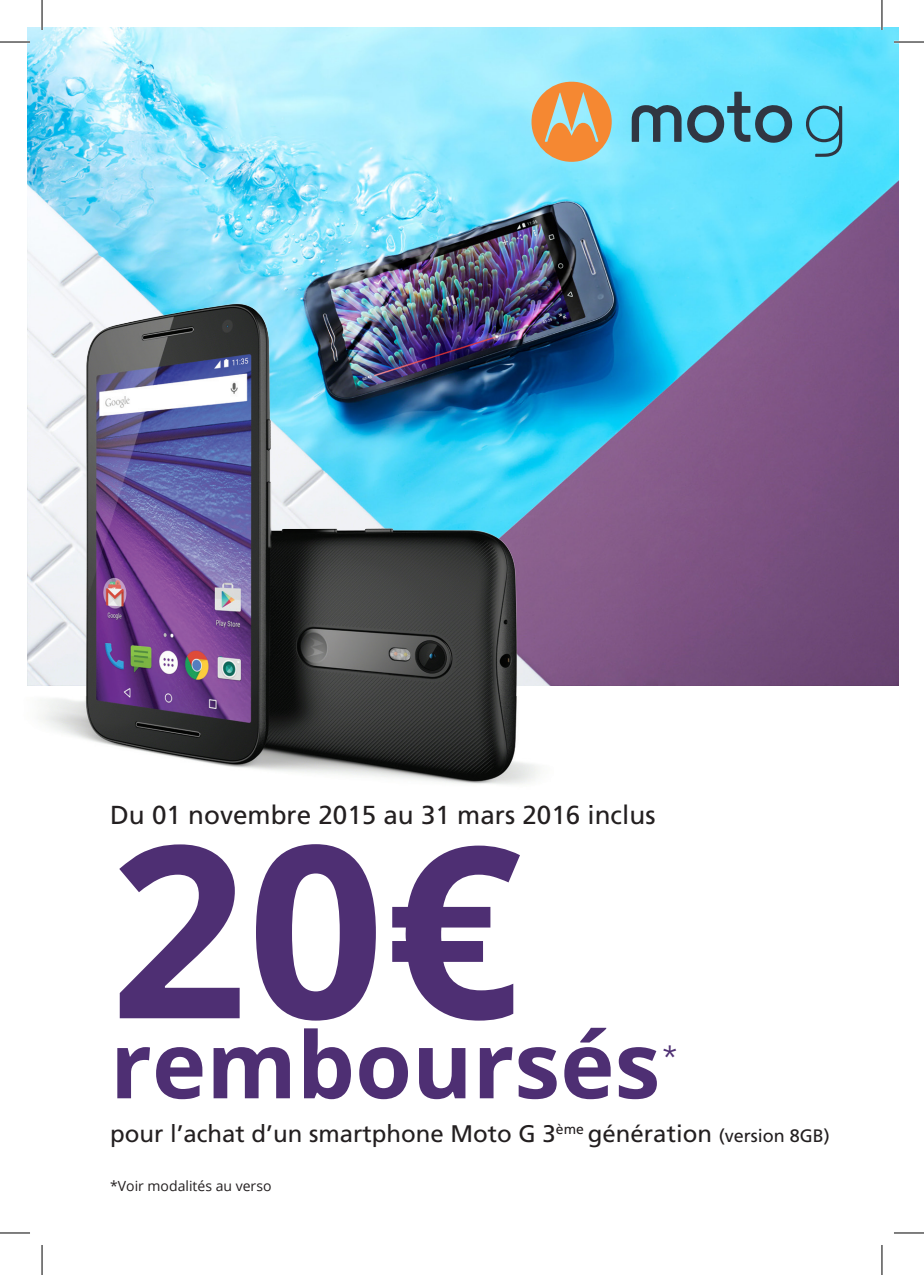
<style>
.page{position:relative;width:924px;height:1275px;background:#fff}
.page>*{position:absolute;margin:0;border:0;box-sizing:border-box;transform-origin:0 0}
.t1{font:700 240px "Open Sans";color:#4e2f73}
.t2{font:700 92px "Open Sans";color:#4e2f73}
.t3{font:300 33.8px "Frutiger LT Std";color:#4e2f73}
.t4{font:26px "Frutiger LT Std";color:#231f20}
.t5{font:24px "Frutiger LT Std";color:#231f20}
.t6{font:14px "Open Sans";color:#231f20}
.s1{font-size:18px}
</style>
<div class="page">
<img style="left:28px;top:28px;width:870px;height:657px">
<img style="left:27px;top:259px;width:533px;height:526px">
<svg style="left:531px;top:81px;width:80px;height:81px"></svg>
<svg style="left:803px;top:105px;width:38px;height:52px"></svg>
<svg style="left:631px;top:92px;width:160px;height:54px"></svg>
<hr style="left:0;top:41px;width:30px;height:2px;background:#fff">
<hr style="left:893px;top:41px;width:30px;height:2px;background:#fff">
<hr style="left:41px;top:0;width:2px;height:30px;background:#fff">
<hr style="left:880px;top:0;width:2px;height:30px;background:#fff">
<hr style="left:0;top:42px;width:30px;height:1px;background:#000">
<hr style="left:893px;top:42px;width:30px;height:1px;background:#000">
<hr style="left:0;top:1232px;width:30px;height:1px;background:#000">
<hr style="left:893px;top:1232px;width:30px;height:1px;background:#000">
<hr style="left:42px;top:0;width:1px;height:30px;background:#000">
<hr style="left:42px;top:1245px;width:1px;height:30px;background:#000">
<hr style="left:881px;top:0;width:1px;height:30px;background:#000">
<hr style="left:881px;top:1245px;width:1px;height:30px;background:#000">
<p class="t4" style="left:110px;top:800px;width:546px">Du 01 novembre 2015 au 31 mars 2016 inclus</p>
<p class="t1" style="left:110px;top:761px;width:413px">20€</p>
<p class="t2" style="left:110px;top:1000px;width:551px">remboursés</p>
<p class="t3" style="left:660px;top:1038px;width:20px">*</p>
<p class="t5" style="left:110px;top:1119px;width:720px">pour l’achat d’un smartphone Moto G 3<sup>ème</sup> génération <span class="s1">(version 8GB)</span></p>
<p class="t6" style="left:110px;top:1176px;width:163px">*Voir modalités au verso</p>
</div>
